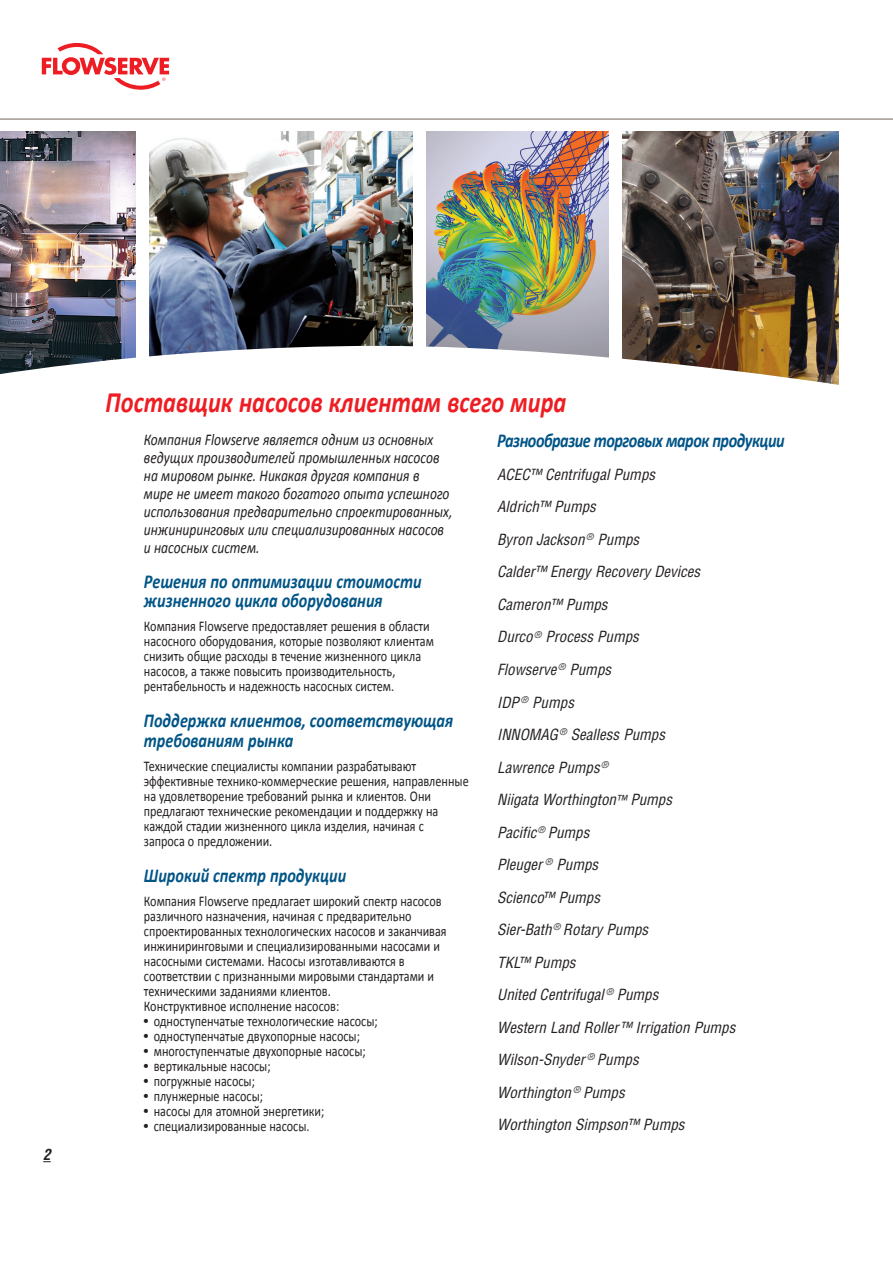
<style>
.page{position:relative;width:893px;height:1263px;background:#fff}
.page>*{position:absolute;margin:0;border:0;box-sizing:border-box;transform-origin:0 0}
.PB-Red_Page_Header{font:italic 700 29.7px "Calibri";color:#ee1d23;scale:.82 1}
.PB-Sub_Header{font:italic 700 19.8px/19.5px "Calibri";color:#005486;scale:.82 1}
.PB-Sub_Header-2{font:italic 700 19.8px "Calibri";letter-spacing:-.03em;color:#005486;scale:.82 1}
.PB-Intro_Paragraph{font:italic 16.5px/18px "Calibri";color:#231f20;scale:.82 1}
.PB-Body_Copy{font:italic condensed 15px "Helvetica LT Std";color:#231f20}
.t1{font:italic 700 condensed 15px "Helvetica LT Std";color:#231f20}
.PB-Body_Copy-2{font:14.85px/15px "Calibri";color:#231f20;scale:.82 1}
.s1{font-size:13.5px}
.s2{font-family:"Helvetica LT Std";font-stretch:condensed;font-size:13.5px}
</style>
<div class="page">
<img style="left:149px;top:132px;width:263px;height:214px">
<img style="left:426px;top:132px;width:182px;height:214px">
<img style="left:622px;top:132px;width:216px;height:214px">
<img style="left:0;top:132px;width:136px;height:214px">
<svg style="left:42px;top:43px;width:127px;height:47px"></svg>
<svg style="left:0;top:346px;width:839px;height:39px"></svg>
<hr style="left:0;top:119px;width:892px;height:1px;background:#a1968b">
<p class="t1" style="left:43px;top:1145px;width:9px">2</p>
<p class="PB-Red_Page_Header" style="left:105px;top:383px;width:563px">Поставщик насосов клиентам всего мира</p>
<p class="PB-Sub_Header-2" style="left:497px;top:428px;width:352px">Разнообразие торговых марок продукции</p>
<p class="PB-Body_Copy" style="left:497px;top:465px;width:159px">ACEC™ Centrifugal Pumps</p>
<p class="PB-Body_Copy" style="left:497px;top:497px;width:100px">Aldrich™ Pumps</p>
<p class="PB-Body_Copy" style="left:497px;top:530px;width:143px">Byron Jackson <sup>®</sup> Pumps</p>
<p class="PB-Body_Copy" style="left:497px;top:562px;width:204px">Calder™ Energy Recovery Devices</p>
<p class="PB-Body_Copy" style="left:497px;top:595px;width:112px">Cameron™ Pumps</p>
<p class="PB-Body_Copy" style="left:497px;top:627px;width:143px">Durco <sup>®</sup> Process Pumps</p>
<p class="PB-Body_Copy" style="left:497px;top:660px;width:115px">Flowserve <sup>®</sup> Pumps</p>
<p class="PB-Body_Copy" style="left:497px;top:692px;width:78px">IDP <sup>®</sup> Pumps</p>
<p class="PB-Body_Copy" style="left:497px;top:725px;width:169px">INNOMAG <sup>®</sup> Sealless Pumps</p>
<p class="PB-Body_Copy" style="left:497px;top:757px;width:113px">Lawrence Pumps <sup>®</sup></p>
<p class="PB-Body_Copy" style="left:497px;top:790px;width:176px">Niigata Worthington<span class="s1">™</span> Pumps</p>
<p class="PB-Body_Copy" style="left:497px;top:822px;width:94px">Pacific <sup>®</sup> Pumps</p>
<p class="PB-Body_Copy" style="left:497px;top:855px;width:102px">Pleuger <sup>®</sup> Pumps</p>
<p class="PB-Body_Copy" style="left:497px;top:887px;width:104px">Scienco™ Pumps</p>
<p class="PB-Body_Copy" style="left:497px;top:920px;width:152px">Sier-Bath <sup>®</sup> Rotary Pumps</p>
<p class="PB-Body_Copy" style="left:497px;top:952px;width:80px">TKL™ Pumps</p>
<p class="PB-Body_Copy" style="left:497px;top:985px;width:163px">United Centrifugal <sup>®</sup> Pumps</p>
<p class="PB-Body_Copy" style="left:497px;top:1017px;width:240px">Western Land Roller™ Irrigation Pumps</p>
<p class="PB-Body_Copy" style="left:497px;top:1050px;width:143px">Wilson-Snyder <sup>®</sup> Pumps</p>
<p class="PB-Body_Copy" style="left:497px;top:1082px;width:129px">Worthington <sup>®</sup> Pumps</p>
<p class="PB-Body_Copy" style="left:497px;top:1115px;width:189px">Worthington Simpson™ Pumps</p>
<p class="PB-Intro_Paragraph" style="left:144px;top:430px;width:377px">Компания Flowserve является одним из основных ведущих производителей промышленных насосов на мировом рынке. Никакая другая компания в мире не имеет такого богатого опыта успешного использования предварительно спроектированных, инжиниринговых или специализированных насосов и насосных систем.</p>
<p class="PB-Sub_Header" style="left:144px;top:570px;width:340px">Решения по оптимизации стоимости жизненного цикла оборудования</p>
<p class="PB-Body_Copy-2" style="left:144px;top:618px;width:355px">Компания Flowserve предоставляет решения в области насосного оборудования, которые позволяют клиентам снизить общие расходы в течение жизненного цикла насосов, а также повысить производительность, рентабельность и надежность насосных систем.</p>
<p class="PB-Sub_Header" style="left:144px;top:710px;width:378px">Поддержка клиентов, соответствующая требованиям рынка</p>
<p class="PB-Body_Copy-2" style="left:144px;top:757px;width:397px">Технические специалисты компании разрабатывают эффективные технико-коммерческие решения, направленные на удовлетворение требований рынка и клиентов. Они предлагают технические рекомендации и поддержку на каждой стадии жизненного цикла изделия, начиная с<br>запроса о предложении.</p>
<p class="PB-Sub_Header" style="left:144px;top:864px;width:248px">Широкий спектр продукции</p>
<p class="PB-Body_Copy-2" style="left:144px;top:892px;width:370px">Компания Flowserve предлагает широкий спектр насосов различного назначения, начиная с предварительно спроектированных технологических насосов и заканчивая инжиниринговыми и специализированными насосами и насосными системами. Насосы изготавливаются в соответствии с признанными мировыми стандартами и техническими заданиями клиентов.</p>
<p class="PB-Body_Copy-2" style="left:144px;top:997px;width:240px">Конструктивное исполнение насосов:</p>
<p class="PB-Body_Copy-2" style="left:144px;top:1012px;width:286px"><span class="s2">•</span> одноступенчатые технологические насосы;</p>
<p class="PB-Body_Copy-2" style="left:144px;top:1027px;width:265px"><span class="s2">•</span> одноступенчатые двухопорные насосы;</p>
<p class="PB-Body_Copy-2" style="left:144px;top:1042px;width:272px"><span class="s2">•</span> многоступенчатые двухопорные насосы;</p>
<p class="PB-Body_Copy-2" style="left:144px;top:1057px;width:156px"><span class="s2">•</span> вертикальные насосы;</p>
<p class="PB-Body_Copy-2" style="left:144px;top:1072px;width:137px"><span class="s2">•</span> погружные насосы;</p>
<p class="PB-Body_Copy-2" style="left:144px;top:1087px;width:147px"><span class="s2">•</span> плунжерные насосы;</p>
<p class="PB-Body_Copy-2" style="left:144px;top:1102px;width:221px"><span class="s2">•</span> насосы для атомной энергетики;</p>
<p class="PB-Body_Copy-2" style="left:144px;top:1117px;width:203px"><span class="s2">•</span> специализированные насосы.</p>
</div>
